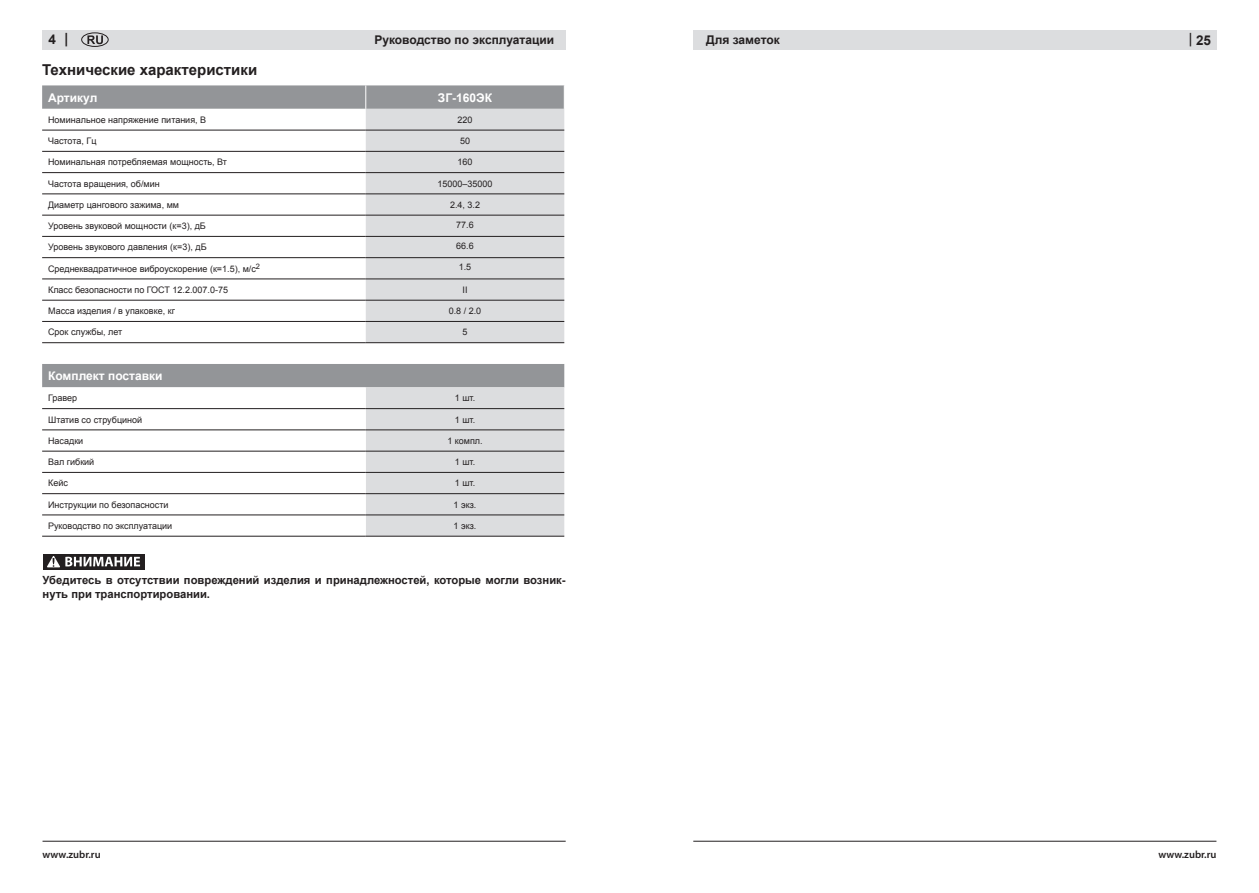
<style>
.page{position:relative;width:1259px;height:893px;background:#fff}
.page>*{position:absolute;margin:0;border:0;box-sizing:border-box;transform-origin:0 0}
.t1{font:700 15px "Arial";color:#231f20}
.t2{font:700 13.5px "Arial";color:#231f20}
.t3{font:700 12px "Arial";color:#231f20}
.t4{font:700 12px "Arial";color:#fff}
.t5{font:700 11.25px/13.5px "Arial";color:#231f20}
.t6{font:600 10.5px "Myriad Pro";color:#231f20}
.t7{font:9px "Arial";color:#231f20}
.s1{font-family:"Myriad Pro"}
.s2{font-family:"Myriad Pro";font-weight:600}
</style>
<div class="page">
<div style="left:43px;top:30px;width:523px;height:20px;background:#dcdddf"></div>
<hr style="left:43px;top:841px;width:523px;height:1px;background:#231f20">
<svg style="left:87px;top:35px;width:16px;height:9px"></svg>
<div style="left:81px;top:33px;width:27px;height:14px;border:1px solid #231f20;border-radius:50%"></div>
<div style="left:43px;top:554px;width:102px;height:15px;background:#231f20"></div>
<svg style="left:47px;top:556px;width:93px;height:11px"></svg>
<svg style="left:42px;top:85px;width:522px;height:302px;fill:#939598"></svg>
<svg style="left:42px;top:109px;width:324px;height:233px"></svg>
<div style="left:366px;top:109px;width:198px;height:106px;background:#dcdddf"></div>
<svg style="left:366px;top:216px;width:198px;height:320px;background:#d6d7d9"></svg>
<svg style="left:42px;top:387px;width:324px;height:149px"></svg>
<svg style="left:365px;top:85px;width:1px;height:24px"></svg>
<hr style="left:42px;top:130px;width:324px;height:1px;background:#231f20">
<hr style="left:366px;top:130px;width:198px;height:1px;background:#231f20">
<hr style="left:42px;top:151px;width:324px;height:1px;background:#231f20">
<hr style="left:366px;top:151px;width:198px;height:1px;background:#231f20">
<hr style="left:42px;top:172px;width:324px;height:1px;background:#231f20">
<hr style="left:366px;top:172px;width:198px;height:1px;background:#231f20">
<hr style="left:42px;top:408px;width:324px;height:1px;background:#231f20">
<hr style="left:42px;top:429px;width:324px;height:1px;background:#231f20">
<hr style="left:42px;top:451px;width:324px;height:1px;background:#231f20">
<hr style="left:42px;top:472px;width:324px;height:1px;background:#231f20">
<hr style="left:42px;top:493px;width:324px;height:1px;background:#231f20">
<hr style="left:42px;top:515px;width:324px;height:1px;background:#231f20">
<hr style="left:42px;top:536px;width:324px;height:1px;background:#231f20">
<hr style="left:366px;top:408px;width:198px;height:1px;background:#231f20">
<hr style="left:366px;top:429px;width:198px;height:1px;background:#231f20">
<hr style="left:366px;top:451px;width:198px;height:1px;background:#231f20">
<hr style="left:366px;top:472px;width:198px;height:1px;background:#231f20">
<hr style="left:366px;top:493px;width:198px;height:1px;background:#231f20">
<hr style="left:366px;top:515px;width:198px;height:1px;background:#231f20">
<hr style="left:366px;top:536px;width:198px;height:1px;background:#231f20">
<hr style="left:42px;top:215px;width:324px;height:1px;background:#231f20">
<hr style="left:42px;top:236px;width:324px;height:1px;background:#231f20">
<hr style="left:42px;top:257px;width:324px;height:1px;background:#231f20">
<hr style="left:42px;top:279px;width:324px;height:1px;background:#231f20">
<hr style="left:42px;top:342px;width:324px;height:1px;background:#231f20">
<hr style="left:366px;top:342px;width:198px;height:1px;background:#231f20">
<hr style="left:366px;top:215px;width:198px;height:1px;background:#231f20">
<hr style="left:366px;top:279px;width:198px;height:1px;background:#231f20">
<hr style="left:42px;top:300px;width:324px;height:1px;background:#231f20">
<hr style="left:366px;top:300px;width:198px;height:1px;background:#231f20">
<hr style="left:42px;top:321px;width:324px;height:1px;background:#231f20">
<hr style="left:366px;top:321px;width:198px;height:1px;background:#231f20">
<hr style="left:42px;top:193px;width:324px;height:1px;background:#231f20">
<hr style="left:366px;top:193px;width:198px;height:1px;background:#231f20">
<hr style="left:366px;top:236px;width:198px;height:1px;background:#231f20">
<hr style="left:366px;top:257px;width:198px;height:1px;background:#231f20">
<div style="left:693px;top:30px;width:523px;height:20px;background:#dcdddf"></div>
<hr style="left:693px;top:841px;width:523px;height:1px;background:#231f20">
<h2 class="t2" style="left:48px;top:30px;width:21px">4 <span class="s1">|</span></h2>
<h3 class="t3" style="left:374px;top:32px;width:181px">Руководство по эксплуатации</h3>
<h1 class="t1" style="left:42px;top:60px;width:217px">Технические характеристики</h1>
<h3 class="t4" style="left:48px;top:89px;width:51px">Артикул</h3>
<h3 class="t4" style="left:438px;top:89px;width:56px">ЗГ-160ЭК</h3>
<p class="t7" style="left:48px;top:113px;width:160px">Номинальное напряжение питания, В</p>
<p class="t7" style="left:457px;top:113px;width:17px">220</p>
<p class="t7" style="left:48px;top:135px;width:50px">Частота, Гц</p>
<p class="t7" style="left:460px;top:135px;width:12px">50</p>
<p class="t7" style="left:48px;top:156px;width:180px">Номинальная потребляемая мощность, Вт</p>
<p class="t7" style="left:457px;top:156px;width:17px">160</p>
<p class="t7" style="left:48px;top:177px;width:113px">Частота вращения, об/мин</p>
<p class="t7" style="left:437px;top:177px;width:57px">15000–35000</p>
<p class="t7" style="left:48px;top:199px;width:132px">Диаметр цангового зажима, мм</p>
<p class="t7" style="left:450px;top:199px;width:32px">2.4, 3.2</p>
<p class="t7" style="left:48px;top:220px;width:159px">Уровень звуковой мощности (к=3), дБ</p>
<p class="t7" style="left:456px;top:219px;width:19px">77.6</p>
<p class="t7" style="left:48px;top:241px;width:160px">Уровень звукового давления (к=3), дБ</p>
<p class="t7" style="left:456px;top:240px;width:19px">66.6</p>
<p class="t7" style="left:48px;top:262px;width:213px">Среднеквадратичное виброускорение (к=1.5), м/с<sup>2</sup></p>
<p class="t7" style="left:459px;top:261px;width:14px">1.5</p>
<p class="t7" style="left:48px;top:284px;width:181px">Класс безопасности по ГОСТ 12.2.007.0-75</p>
<p class="t7" style="left:462px;top:284px;width:7px">II</p>
<p class="t7" style="left:48px;top:305px;width:128px">Масса изделия / в упаковке, кг</p>
<p class="t7" style="left:449px;top:305px;width:34px">0.8 / 2.0</p>
<p class="t7" style="left:48px;top:326px;width:76px">Срок службы, лет</p>
<p class="t7" style="left:462px;top:326px;width:7px">5</p>
<h3 class="t4" style="left:48px;top:368px;width:116px">Комплект поставки</h3>
<p class="t7" style="left:48px;top:392px;width:31px">Гравер</p>
<p class="t7" style="left:455px;top:392px;width:22px">1 шт.</p>
<p class="t7" style="left:48px;top:413px;width:96px">Штатив со струбциной</p>
<p class="t7" style="left:455px;top:413px;width:22px">1 шт.</p>
<p class="t7" style="left:48px;top:435px;width:37px">Насадки</p>
<p class="t7" style="left:447px;top:435px;width:37px">1 компл.</p>
<p class="t7" style="left:48px;top:456px;width:48px">Вал гибкий</p>
<p class="t7" style="left:455px;top:456px;width:22px">1 шт.</p>
<p class="t7" style="left:48px;top:477px;width:21px">Кейс</p>
<p class="t7" style="left:455px;top:477px;width:22px">1 шт.</p>
<p class="t7" style="left:48px;top:498px;width:122px">Инструкции по безопасности</p>
<p class="t7" style="left:454px;top:498px;width:24px">1 экз.</p>
<p class="t7" style="left:48px;top:520px;width:126px">Руководство по эксплуатации</p>
<p class="t7" style="left:454px;top:520px;width:24px">1 экз.</p>
<p class="t5" style="left:43px;top:574px;width:524px">Убедитесь в отсутствии повреждений изделия и принадлежностей, которые могли возник&shy;нуть при транспортировании.</p>
<p class="t6" style="left:43px;top:847px;width:60px">www.zubr.ru</p>
<h3 class="t3" style="left:706px;top:32px;width:75px">Для заметок</h3>
<h2 class="t2" style="left:1189px;top:31px;width:24px"><span class="s2">|</span> 25</h2>
<p class="t6" style="left:1158px;top:847px;width:60px">www.zubr.ru</p>
</div>
